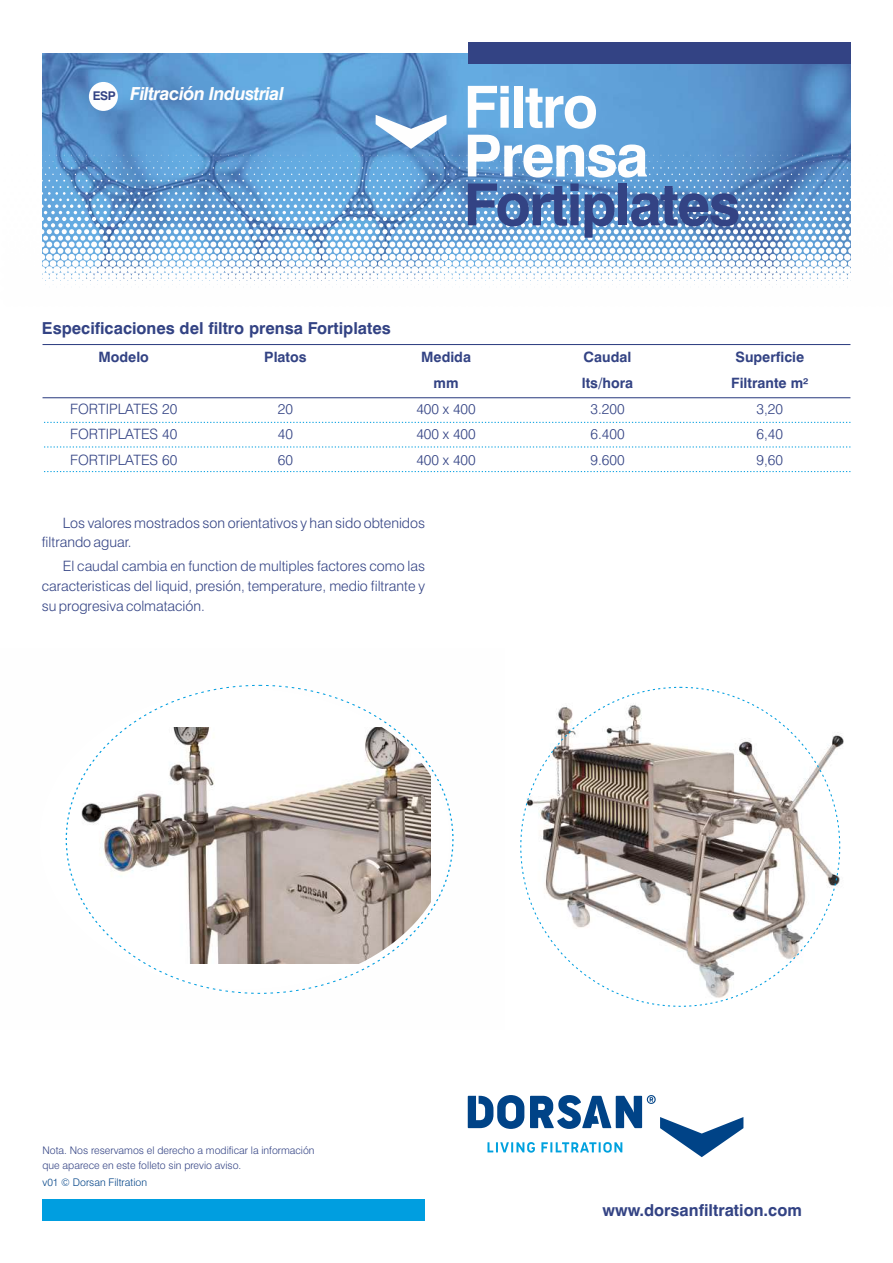
<style>
.page{position:relative;width:893px;height:1263px;background:#fff}
.page>*{position:absolute;margin:0;border:0;box-sizing:border-box;transform-origin:0 0}
.t1{font:700 58.2px/48.8px "Swiss 721 BT";letter-spacing:-.03em;color:#fefefe}
.t2{font:700 58.2px "Swiss 721 BT";letter-spacing:-.03em;color:#334384}
.t3{font:italic 700 18px "Swiss 721 BT";letter-spacing:-.03em;color:#fefefe}
.t4{font:700 16.5px "Swiss 721 BT";color:#334384}
.t5{font:300 14.25px/19.6px "Swiss 721 BT";color:#334384}
.t6{font:700 14.25px "Swiss 721 BT";color:#334384}
.t7{font:300 10.5px/14.4px "Swiss 721 BT";color:#334384}
.t8{font:300 10.5px "Swiss 721 BT";color:#004387}
.s1{font-style:normal;font-size:12px;color:#334384}
</style>
<div class="page">
<svg style="left:43px;top:53px;width:807px;height:102px;background:#5a97cf"></svg>
<div style="left:89px;top:82px;width:29px;height:29px;background:#fefefe;border-radius:50%"></div>
<svg style="left:453px;top:155px;width:398px;height:130px"></svg>
<svg style="left:42px;top:155px;width:411px;height:133px"></svg>
<div style="left:468px;top:43px;width:382px;height:21px;background:#334384"></div>
<svg style="left:44px;top:471px;width:806px;height:1px"></svg>
<svg style="left:44px;top:447px;width:806px;height:1px"></svg>
<svg style="left:44px;top:422px;width:806px;height:1px"></svg>
<hr style="left:43px;top:397px;width:807px;height:1px;background:#334384">
<hr style="left:43px;top:344px;width:807px;height:1px;background:#334384">
<div style="left:43px;top:1199px;width:382px;height:21px;background:#009ee0"></div>
<svg style="left:468px;top:1095px;width:275px;height:62px"></svg>
<svg style="left:376px;top:115px;width:70px;height:34px"></svg>
<img style="left:521px;top:698px;width:323px;height:302px">
<svg style="left:65px;top:684px;width:389px;height:310px"></svg>
<p class="t3" style="left:93px;top:86px;width:193px"><span class="s1">ESP</span> Filtración Industrial</p>
<p class="t4" style="left:42px;top:321px;width:350px">Especificaciones del filtro prensa Fortiplates</p>
<h1 class="t1" style="left:463px;top:88px;width:187px">Filtro<br>Prensa</h1>
<h1 class="t2" style="left:463px;top:181px;width:278px">Fortiplates</h1>
<p class="t6" style="left:98px;top:352px;width:52px">Modelo</p>
<p class="t6" style="left:264px;top:352px;width:44px">Platos</p>
<p class="t6" style="left:421px;top:352px;width:51px">Medida</p>
<p class="t6" style="left:584px;top:352px;width:49px">Caudal</p>
<p class="t6" style="left:735px;top:352px;width:70px">Superficie</p>
<p class="t6" style="left:434px;top:377px;width:26px">mm</p>
<p class="t6" style="left:582px;top:377px;width:53px">lts/hora</p>
<p class="t6" style="left:731px;top:377px;width:79px">Filtrante m²</p>
<p class="t5" style="left:70px;top:400px;width:109px">FORTIPLATES 20</p>
<p class="t5" style="left:278px;top:400px;width:17px">20</p>
<p class="t5" style="left:416px;top:400px;width:61px">400 x 400</p>
<p class="t5" style="left:590px;top:400px;width:36px">3.200</p>
<p class="t5" style="left:757px;top:400px;width:28px">3,20</p>
<p class="t5" style="left:70px;top:426px;width:109px">FORTIPLATES 40</p>
<p class="t5" style="left:278px;top:426px;width:17px">40</p>
<p class="t5" style="left:416px;top:426px;width:61px">400 x 400</p>
<p class="t5" style="left:590px;top:426px;width:36px">6.400</p>
<p class="t5" style="left:757px;top:426px;width:28px">6,40</p>
<p class="t5" style="left:70px;top:451px;width:109px">FORTIPLATES 60</p>
<p class="t5" style="left:278px;top:451px;width:17px">60</p>
<p class="t5" style="left:416px;top:451px;width:61px">400 x 400</p>
<p class="t5" style="left:590px;top:451px;width:36px">9.600</p>
<p class="t5" style="left:757px;top:451px;width:28px">9,60</p>
<p class="t5" style="left:42px;top:514px;width:385px;text-indent:21px">Los valores mostrados son orientativos y han sido obtenidos filtrando aguar.</p>
<p class="t5" style="left:42px;top:558px;width:385px;text-align:justify;text-indent:21px">El caudal cambia en function de multiples factores como las caracteristicas del liquid, presión, temperature, medio filtrante y su progresiva colmatación.</p>
<p class="t7" style="left:43px;top:1144px;width:274px">Nota. Nos reservamos el derecho a modificar la información que aparece en este folleto sin previo aviso.</p>
<p class="t8" style="left:42px;top:1178px;width:106px">v01 © Dorsan Filtration</p>
<p class="t4" style="left:603px;top:1203px;width:201px">www.dorsanfiltration.com</p>
</div>
